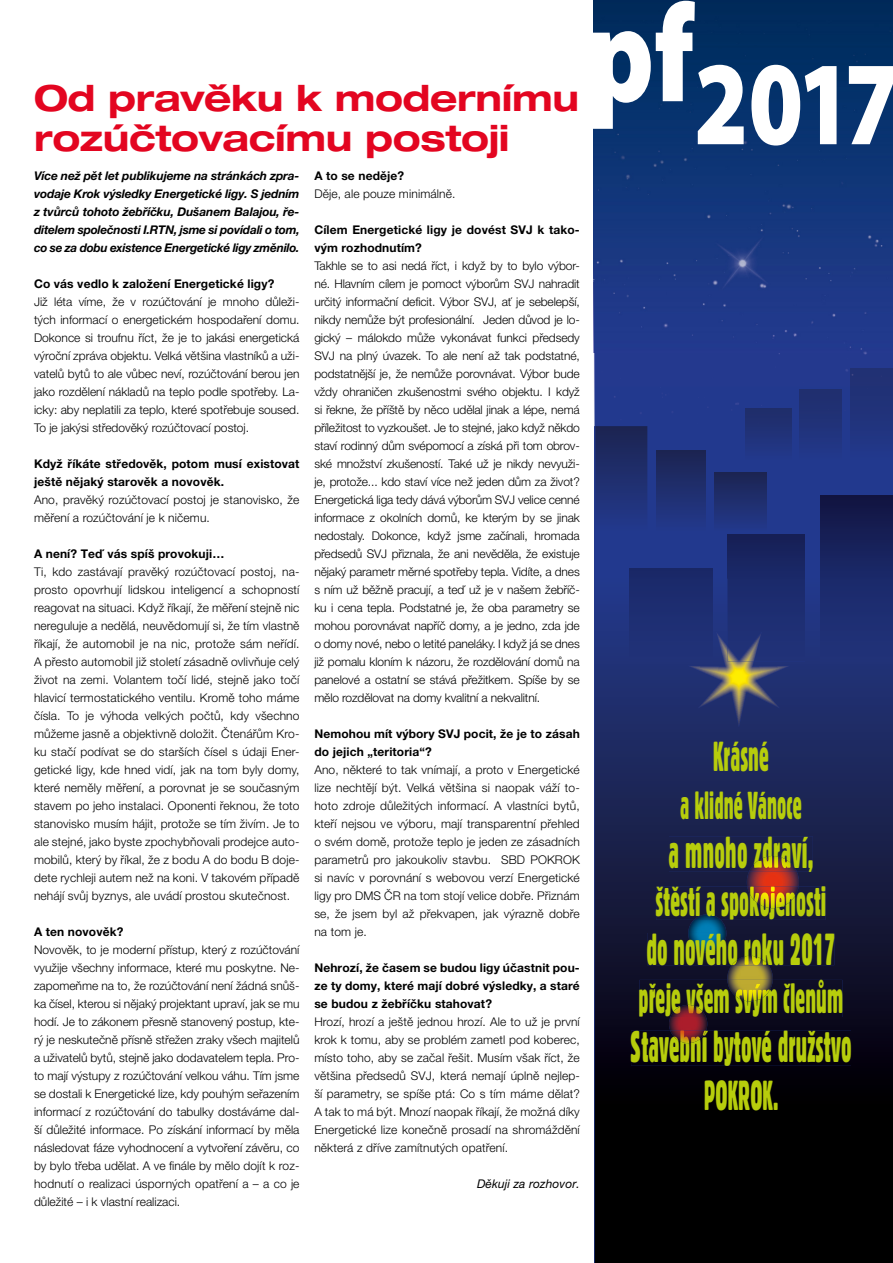
<style>
.page{position:relative;width:893px;height:1263px;background:#fff}
.page>*{position:absolute;margin:0;border:0;box-sizing:border-box;transform-origin:0 0}
.t1{font:43.35px "Gothic 821 Condensed BTCE";color:#b7cd0c;scale:.59 1}
.t2{font:40.8px "Gothic 821 Condensed BTCE";color:#b7cd0c;scale:.59 1}
.t3{font:37.8px "Gothic 821 Condensed BTCE";color:#b7cd0c;scale:.59 1}
.t4{font:700 expanded 36px/40.5px "Helvetica Neue LT Pro";letter-spacing:-.01em;color:#e30520}
.t5{font:300 12px/18px "Helvetica Neue LT Pro";letter-spacing:.01em;color:#000;text-align:justify}
.t6{font:700 12px/18px "Helvetica Neue LT Pro";letter-spacing:.01em;color:#000}
.t7{font:italic 700 12px/18px "Helvetica Neue LT Pro";letter-spacing:-.015em;color:#000;text-align:justify}
.t8{font:italic 12px "Helvetica Neue LT Pro";letter-spacing:.01em;color:#000}
</style>
<div class="page">
<div style="left:595px;top:0;width:298px;height:1263px;background:#22398e"></div>
<div style="left:727px;top:534px;width:78px;height:44px;background:#18235f"></div>
<div style="left:629px;top:569px;width:84px;height:9px;background:#1a2867"></div>
<div style="left:820px;top:495px;width:73px;height:83px;background:linear-gradient(to bottom,#111340,#1b2a6a)"></div>
<div style="left:657px;top:450px;width:48px;height:80px;background:linear-gradient(to bottom,#1c2451,#23388b)"></div>
<div style="left:714px;top:472px;width:52px;height:58px;background:linear-gradient(to bottom,#1c2451,#223889)"></div>
<div style="left:595px;top:426px;width:52px;height:104px;background:linear-gradient(to bottom,#1c2451,#23388b)"></div>
<div style="left:799px;top:426px;width:43px;height:34px;background:#223683"></div>
<div style="left:746px;top:426px;width:45px;height:34px;background:#21347f"></div>
<div style="left:850px;top:426px;width:43px;height:34px;background:#223685"></div>
<svg style="left:595px;top:614px;width:298px;height:649px"></svg>
<div style="left:727px;top:578px;width:78px;height:83px;background:#1d2d71"></div>
<div style="left:629px;top:578px;width:84px;height:83px;background:#1e2e72"></div>
<div style="left:820px;top:578px;width:73px;height:83px;background:#1e2f73"></div>
<div style="left:669px;top:836px;width:144px;height:36px;background:#191f48"></div>
<div style="left:656px;top:886px;width:169px;height:34px;background:#16193a"></div>
<div style="left:647px;top:933px;width:187px;height:32px;background:#12142e"></div>
<div style="left:639px;top:980px;width:203px;height:37px;background:#0d0c22"></div>
<div style="left:631px;top:1030px;width:220px;height:36px;background:#060213"></div>
<img style="left:688px;top:920px;width:38px;height:32px">
<img style="left:694px;top:914px;width:27px;height:6px">
<img style="left:688px;top:631px;width:102px;height:96px">
<img style="left:727px;top:631px;width:35px;height:30px">
<img style="left:747px;top:872px;width:52px;height:14px">
<img style="left:749px;top:856px;width:48px;height:16px">
<img style="left:747px;top:886px;width:52px;height:22px">
<img style="left:727px;top:965px;width:46px;height:15px">
<img style="left:732px;top:956px;width:37px;height:9px">
<img style="left:727px;top:980px;width:46px;height:21px">
<img style="left:669px;top:1005px;width:38px;height:38px">
<img style="left:670px;top:1005px;width:36px;height:12px">
<img style="left:670px;top:1030px;width:36px;height:13px">
<img style="left:594px;top:146px;width:299px;height:280px">
<img style="left:595px;top:426px;width:52px;height:1px">
<div style="left:799px;top:389px;width:43px;height:37px;background:#203073"></div>
<img style="left:746px;top:409px;width:45px;height:17px">
<div style="left:850px;top:368px;width:43px;height:58px;background:#213277"></div>
<svg style="left:593px;top:0;width:300px;height:146px"></svg>
<h3 class="t4" style="left:34px;top:77px;width:547px">Od pravěku k modernímu rozúčtovacímu postoji</h3>
<p class="t7" style="left:34px;top:166px;width:267px">Více než pět let publikujeme na stránkách zpra&shy;vodaje Krok výsledky Energetické ligy. S jedním z tvůrců tohoto žebříčku, Dušanem Balajou, ře&shy;ditelem společnosti I.RTN, jsme si povídali o tom, co se za dobu existence Energetické ligy změnilo.</p>
<p class="t6" style="left:34px;top:274px;width:242px">Co vás vedlo k založení Energetické ligy?</p>
<p class="t5" style="left:34px;top:292px;width:267px">Již léta víme, že v rozúčtování je mnoho důleži&shy;tých informací o energetickém hospodaření domu.<br>Dokonce si troufnu říct, že je to jakási energetická výroční zpráva objektu. Velká většina vlastníků a uži&shy;vatelů bytů to ale vůbec neví, rozúčtování berou jen jako rozdělení nákladů na teplo podle spotřeby. La&shy;icky: aby neplatili za teplo, které spotřebuje soused.<br>To je jakýsi středověký rozúčtovací postoj.</p>
<p class="t6" style="left:34px;top:454px;width:267px">Když říkáte středověk, potom musí existovat ještě nějaký starověk a novověk.</p>
<p class="t5" style="left:34px;top:490px;width:267px">Ano, pravěký rozúčtovací postoj je stanovisko, že měření a rozúčtování je k ničemu.</p>
<p class="t6" style="left:34px;top:544px;width:192px">A není? Teď vás spíš provokuji…</p>
<p class="t5" style="left:34px;top:562px;width:267px">Ti, kdo zastávají pravěký rozúčtovací postoj, na&shy;prosto opovrhují lidskou inteligencí a schopností reagovat na situaci. Když říkají, že měření stejně nic nereguluje a nedělá, neuvědomují si, že tím vlastně říkají, že automobil je na nic, protože sám neřídí.<br>A přesto automobil již století zásadně ovlivňuje celý život na zemi. Volantem točí lidé, stejně jako točí hlavicí termostatického ventilu. Kromě toho máme čísla. To je výhoda velkých počtů, kdy všechno můžeme jasně a objektivně doložit. Čtenářům Kro&shy;ku stačí podívat se do starších čísel s údaji Ener&shy;getické ligy, kde hned vidí, jak na tom byly domy, které neměly měření, a porovnat je se současným stavem po jeho instalaci. Oponenti řeknou, že toto stanovisko musím hájit, protože se tím živím. Je to ale stejné, jako byste zpochybňovali prodejce auto&shy;mobilů, který by říkal, že z bodu A do bodu B doje&shy;dete rychleji autem než na koni. V takovém případě nehájí svůj byznys, ale uvádí prostou skutečnost.</p>
<p class="t6" style="left:34px;top:922px;width:91px">A ten novověk?</p>
<p class="t5" style="left:34px;top:940px;width:267px">Novověk, to je moderní přístup, který z rozúčtování využije všechny informace, které mu poskytne. Ne&shy;zapomeňme na to, že rozúčtování není žádná snůš&shy;ka čísel, kterou si nějaký projektant upraví, jak se mu hodí. Je to zákonem přesně stanovený postup, kte&shy;rý je neskutečně přísně střežen zraky všech majitelů a uživatelů bytů, stejně jako dodavatelem tepla. Pro&shy;to mají výstupy z rozúčtování velkou váhu. Tím jsme se dostali k Energetické lize, kdy pouhým seřazením informací z rozúčtování do tabulky dostáváme dal&shy;ší důležité informace. Po získání informací by měla následovat fáze vyhodnocení a vytvoření závěru, co by bylo třeba udělat. A ve finále by mělo dojít k roz&shy;hodnutí o realizaci úsporných opatření a – a co je důležité – i k vlastní realizaci.</p>
<p class="t6" style="left:314px;top:166px;width:91px">A to se neděje?</p>
<p class="t5" style="left:314px;top:184px;width:143px">Děje, ale pouze minimálně.</p>
<p class="t6" style="left:314px;top:220px;width:267px">Cílem Energetické ligy je dovést SVJ k tako&shy;vým rozhodnutím?</p>
<p class="t5" style="left:314px;top:256px;width:267px">Takhle se to asi nedá říct, i když by to bylo výbor&shy;né. Hlavním cílem je pomoct výborům SVJ nahradit určitý informační deficit. Výbor SVJ, ať je sebelepší, nikdy nemůže být profesionální. Jeden důvod je lo&shy;gický – málokdo může vykonávat funkci předsedy SVJ na plný úvazek. To ale není až tak podstatné, podstatnější je, že nemůže porovnávat. Výbor bude vždy ohraničen zkušenostmi svého objektu. I když si řekne, že příště by něco udělal jinak a lépe, nemá příležitost to vyzkoušet. Je to stejné, jako když někdo staví rodinný dům svépomocí a získá při tom obrov&shy;ské množství zkušeností. Také už je nikdy nevyuži&shy;je, protože... kdo staví více než jeden dům za život?<br>Energetická liga tedy dává výborům SVJ velice cenné informace z okolních domů, ke kterým by se jinak nedostaly. Dokonce, když jsme začínali, hromada předsedů SVJ přiznala, že ani nevěděla, že existuje nějaký parametr měrné spotřeby tepla. Vidíte, a dnes s ním už běžně pracují, a teď už je v našem žebříč&shy;ku i cena tepla. Podstatné je, že oba parametry se mohou porovnávat napříč domy, a je jedno, zda jde o domy nové, nebo o letité paneláky. I když já se dnes již pomalu kloním k názoru, že rozdělování domů na panelové a ostatní se stává přežitkem. Spíše by se mělo rozdělovat na domy kvalitní a nekvalitní.</p>
<p class="t6" style="left:314px;top:724px;width:267px">Nemohou mít výbory SVJ pocit, že je to zásah do jejich „teritoria“?</p>
<p class="t5" style="left:314px;top:760px;width:267px">Ano, některé to tak vnímají, a proto v Energetické lize nechtějí být. Velká většina si naopak váží to&shy;hoto zdroje důležitých informací. A vlastníci bytů, kteří nejsou ve výboru, mají transparentní přehled o svém domě, protože teplo je jeden ze zásadních parametrů pro jakoukoliv stavbu. SBD POKROK si navíc v porovnání s webovou verzí Energetické ligy pro DMS ČR na tom stojí velice dobře. Přiznám se, že jsem byl až překvapen, jak výrazně dobře na tom je.</p>
<p class="t6" style="left:314px;top:958px;width:267px;text-align:justify">Nehrozí, že časem se budou ligy účastnit pou&shy;ze ty domy, které mají dobré výsledky, a staré se budou z žebříčku stahovat?</p>
<p class="t5" style="left:314px;top:1012px;width:267px">Hrozí, hrozí a ještě jednou hrozí. Ale to už je první krok k tomu, aby se problém zametl pod koberec, místo toho, aby se začal řešit. Musím však říct, že většina předsedů SVJ, která nemají úplně nejlep&shy;ší parametry, se spíše ptá: Co s tím máme dělat?<br>A tak to má být. Mnozí naopak říkají, že možná díky Energetické lize konečně prosadí na shromáždění některá z dříve zamítnutých opatření.</p>
<p class="t8" style="left:477px;top:1177px;width:104px">Děkuji za rozhovor.</p>
<h2 class="t2" style="left:713px;top:731px;width:96px">Krásné</h2>
<h3 class="t3" style="left:680px;top:782px;width:207px">a klidné Vánoce</h3>
<h1 class="t1" style="left:668px;top:826px;width:248px">a mnoho zdraví,</h1>
<h2 class="t2" style="left:656px;top:877px;width:291px">štěstí a spokojenosti</h2>
<h1 class="t1" style="left:646px;top:923px;width:322px">do nového roku 2017</h1>
<h2 class="t2" style="left:639px;top:974px;width:348px">přeje všem svým členům</h2>
<h1 class="t1" style="left:630px;top:1020px;width:377px">Stavební bytové družstvo</h1>
<h2 class="t2" style="left:704px;top:1071px;width:128px">POKROK.</h2>
</div>
